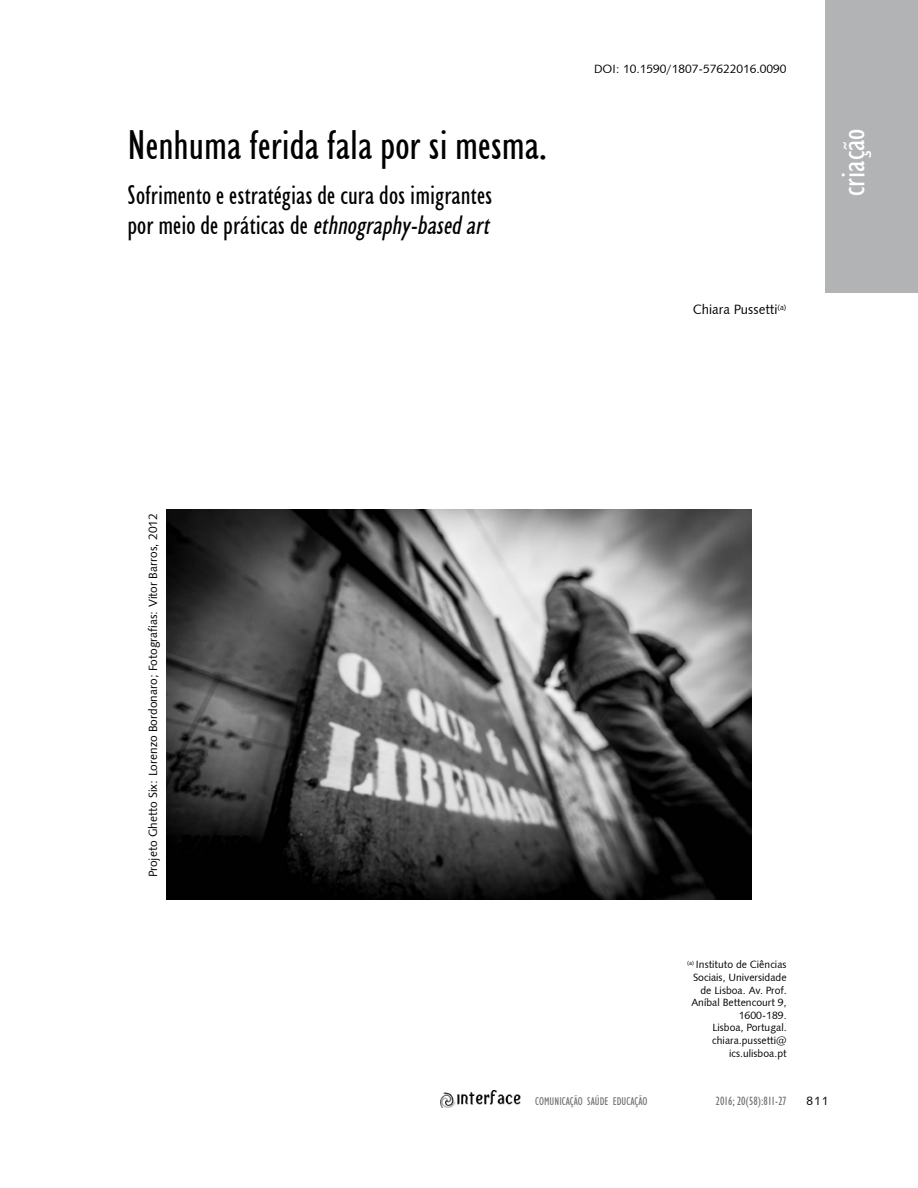
<style>
.page{position:relative;width:918px;height:1188px;background:#fff}
.page>*{position:absolute;margin:0;border:0;box-sizing:border-box;transform-origin:0 0}
.t1{font:condensed 42px "Humanist 521 BT";color:#000}
.t2{font:condensed 33px "Humanist 521 BT";color:#fff}
.t3{font:condensed 27px/30px "Humanist 521 BT";color:#000}
.t4{font:13.5px "Humanist 531 BT Roman A";color:#000}
.t5{font:12px "Humanist 531 BT Roman A";color:#000}
.t6{font:condensed 12px "Humanist 521 BT";color:#707172}
.t7{font:condensed 11.25px "Humanist 521 BT";color:#707172}
.t8{font:10.5px/12.6px "Humanist 531 BT Roman A";color:#000;text-align:right}
.s1{font-style:italic}
</style>
<div class="page">
<img style="left:440px;top:1090px;width:81px;height:17px">
<div style="left:826px;top:0;width:92px;height:292px;background:#b1b3b4"></div>
<img style="left:166px;top:509px;width:586px;height:390px">
<h1 class="t1" style="left:128px;top:121px;width:421px">Nenhuma ferida fala por si mesma.</h1>
<h3 class="t3" style="left:128px;top:180px;width:368px">Sofrimento e estratégias de cura dos imigrantes p o r m e i o d e p r át i c a s d e <span class="s1">ethnography-basedart</span></h3>
<p class="t5" style="left:594px;top:62px;width:194px">DOI: 10.1590/1807-57622016.0090</p>
<p class="t4" style="left:693px;top:301px;width:95px">Chiara Pussetti<sup>(a)</sup></p>
<h2 class="t2" style="left:834px;top:196px;width:69px;rotate:-90deg">criação</h2>
<p class="t5" style="left:145px;top:877px;width:365px;rotate:-90deg">Projeto Ghetto Six: Lorenzo Bordonaro; Fotografias: Vitor Barros, 2012</p>
<p class="t8" style="left:687px;top:958px;width:101px"><sup>(a)</sup> Instituto de Ciências<br>Sociais, Universidade de Lisboa. Av. Prof.<br>Aníbal Bettencourt 9,<br>1600-189.<br>Lisboa, Portugal. chiara.pussetti@ ics.ulisboa.pt</p>
<p class="t7" style="left:535px;top:1095px;width:114px">COMUNICAÇÃO SAÚDE EDUCAÇÃO</p>
<p class="t6" style="left:716px;top:1094px;width:72px">2016; 20(58):811-27</p>
<p class="t5" style="left:807px;top:1093px;width:23px">811</p>
</div>
